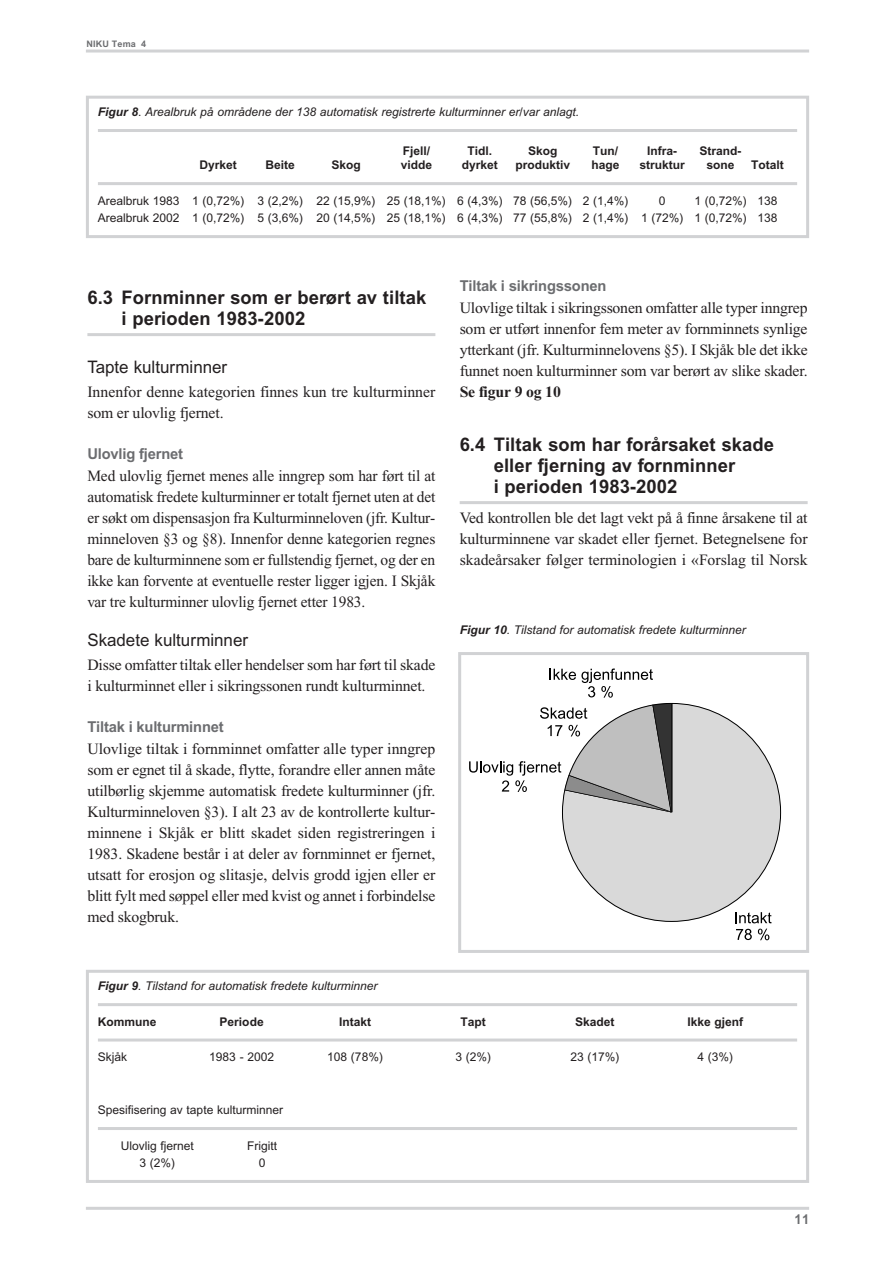
<style>
.page{position:relative;width:893px;height:1263px;background:#fff}
.page>*{position:absolute;margin:0;border:0;box-sizing:border-box;transform-origin:0 0}
.t1{font:700 18.75px/21px "Arial";letter-spacing:.005em;color:#231f20}
.t2{font:17.25px "Arial";color:#231f20}
.t3{font:15.75px/21px "Times New Roman";letter-spacing:-.01em;color:#231f20;text-align:justify}
.t4{font:700 15.75px "Times New Roman";letter-spacing:-.01em;color:#231f20}
.t5{font:700 15px "Arial";letter-spacing:-.01em;color:#6c6d70}
.t6{font:700 13.5px "Arial";color:#6c6d70;scale:.95 1}
.t7{font:12px/17.7px "Arial";color:#231f20;text-align:right}
.t8{font:italic 12px "Arial";color:#231f20}
.t9{font:700 12px "Arial";color:#231f20}
.t10{font:700 9px "Arial";letter-spacing:.015em;color:#6c6d70}
.s1{font-weight:700}
.s2{font-style:normal}
</style>
<div class="page">
<hr style="left:87px;top:333px;width:348px;height:3px;background:#d1d2d4">
<hr style="left:86px;top:50px;width:723px;height:3px;background:#d1d2d4">
<hr style="left:459px;top:501px;width:348px;height:3px;background:#d1d2d4">
<hr style="left:86px;top:1207px;width:723px;height:3px;background:#d1d2d4">
<hr style="left:98px;top:129px;width:699px;height:3px;background:#d1d2d4">
<hr style="left:98px;top:182px;width:699px;height:3px;background:#d1d2d4">
<div style="left:86px;top:96px;width:723px;height:142px;border:3px solid #d1d2d4"></div>
<hr style="left:98px;top:1003px;width:699px;height:3px;background:#d1d2d4">
<hr style="left:98px;top:1039px;width:699px;height:3px;background:#d1d2d4">
<hr style="left:98px;top:1127px;width:699px;height:3px;background:#d1d2d4">
<div style="left:86px;top:970px;width:723px;height:213px;border:3px solid #d1d2d4"></div>
<svg style="left:562px;top:703px;width:219px;height:219px"></svg>
<svg style="left:735px;top:912px;width:36px;height:11px"></svg>
<svg style="left:736px;top:929px;width:15px;height:11px"></svg>
<svg style="left:757px;top:929px;width:12px;height:11px"></svg>
<svg style="left:469px;top:669px;width:203px;height:143px"></svg>
<div style="left:458px;top:652px;width:351px;height:301px;border:3px solid #d1d2d4"></div>
<p class="t10" style="left:87px;top:40px;width:61px">NIKU Tema 4</p>
<p class="t8" style="left:98px;top:107px;width:483px"><span class="s1">Figur 8</span><span class="s2">.</span> Arealbruk på områdene der 138 automatisk registrerte kulturminner er/var anlagt.</p>
<p class="t9" style="left:403px;top:145px;width:29px">Fjell/</p>
<p class="t9" style="left:467px;top:145px;width:26px">Tidl.</p>
<p class="t9" style="left:528px;top:145px;width:31px">Skog</p>
<p class="t9" style="left:593px;top:145px;width:27px">Tun/</p>
<p class="t9" style="left:647px;top:145px;width:31px">Infra-</p>
<p class="t9" style="left:699px;top:145px;width:43px">Strand-</p>
<p class="t9" style="left:199px;top:160px;width:39px">Dyrket</p>
<p class="t9" style="left:265px;top:160px;width:31px">Beite</p>
<p class="t9" style="left:331px;top:160px;width:31px">Skog</p>
<p class="t9" style="left:401px;top:160px;width:33px">vidde</p>
<p class="t9" style="left:462px;top:160px;width:37px">dyrket</p>
<p class="t9" style="left:515px;top:160px;width:56px">produktiv</p>
<p class="t9" style="left:591px;top:160px;width:30px">hage</p>
<p class="t9" style="left:639px;top:160px;width:47px">struktur</p>
<p class="t9" style="left:706px;top:160px;width:30px">sone</p>
<p class="t9" style="left:751px;top:160px;width:34px">Totalt</p>
<p class="t7" style="left:98px;top:193px;width:532px">Arealbruk 1983 1 (0,72%) 3 (2,2%) 22 (15,9%) 25 (18,1%) 6 (4,3%) 78 (56,5%) 2 (1,4%)</p>
<p class="t7" style="left:659px;top:193px;width:8px">0</p>
<p class="t7" style="left:98px;top:193px;width:681px">1 (0,72%) 138<br>Arealbruk 2002 1 (0,72%) 5 (3,6%) 20 (14,5%) 25 (18,1%) 6 (4,3%) 77 (55,8%) 2 (1,4%) 1 (72%) 1 (0,72%) 138</p>
<p class="t1" style="left:121px;top:290px;width:306px;text-indent:-34px">6.3 Fornminner som er berørt av tiltak i perioden 1983-2002</p>
<p class="t2" style="left:87px;top:360px;width:141px">Tapte kulturminner</p>
<p class="t3" style="left:87px;top:384px;width:349px">Innenfor denne kategorien finnes kun tre kulturminner som er ulovlig fjernet.</p>
<p class="t5" style="left:87px;top:447px;width:97px">Ulovlig fjernet</p>
<p class="t3" style="left:87px;top:468px;width:349px">Med ulovlig fjernet menes alle inngrep som har ført til at automatisk fredete kulturminner er totalt fjernet uten at det er søkt om dispensasjon fra Kulturminneloven (jfr. Kultur&shy;minneloven §3 og §8). Innenfor denne kategorien regnes bare de kulturminnene som er fullstendig fjernet, og der en ikke kan forvente at eventuelle rester ligger igjen. I Skjåk var tre kulturminner ulovlig fjernet etter 1983.</p>
<p class="t2" style="left:87px;top:633px;width:162px">Skadete kulturminner</p>
<p class="t3" style="left:87px;top:657px;width:349px">Disse omfatter tiltak eller hendelser som har ført til skade i kulturminnet eller i sikringssonen rundt kulturminnet.</p>
<p class="t5" style="left:87px;top:720px;width:138px">Tiltak i kulturminnet</p>
<p class="t3" style="left:87px;top:741px;width:349px">Ulovlige tiltak i fornminnet omfatter alle typer inngrep som er egnet til å skade, flytte, forandre eller annen måte utilbørlig skjemme automatisk fredete kulturminner (jfr.<br>Kulturminneloven §3). I alt 23 av de kontrollerte kultur&shy;minnene i Skjåk er blitt skadet siden registreringen i 1983. Skadene består i at deler av fornminnet er fjernet, utsatt for erosjon og slitasje, delvis grodd igjen eller er blitt fylt med søppel eller med kvist og annet i forbindelse med skogbruk.</p>
<p class="t5" style="left:459px;top:279px;width:148px">Tiltak i sikringssonen</p>
<p class="t3" style="left:459px;top:300px;width:349px">Ulovlige tiltak i sikringssonen omfatter alle typer inngrep som er utført innenfor fem meter av fornminnets synlige ytterkant (jfr. Kulturminnelovens §5). I Skjåk ble det ikke funnet noen kulturminner som var berørt av slike skader.</p>
<p class="t4" style="left:459px;top:385px;width:103px">Se figur 9 og 10</p>
<p class="t1" style="left:493px;top:437px;width:282px;text-indent:-34px">6.4 Tiltak som har forårsaket skade eller fjerning av fornminner<br>i perioden 1983-2002</p>
<p class="t3" style="left:459px;top:510px;width:349px">Ved kontrollen ble det lagt vekt på å finne årsakene til at kulturminnene var skadet eller fjernet. Betegnelsene for skadeårsaker følger terminologien i «Forslag til Norsk</p>
<p class="t8" style="left:459px;top:625px;width:288px"><span class="s1">Figur 10</span>. Tilstand for automatisk fredete kulturminner</p>
<p class="t8" style="left:98px;top:981px;width:281px"><span class="s1">Figur 9</span>. Tilstand for automatisk fredete kulturminner</p>
<p class="t9" style="left:98px;top:1017px;width:60px">Kommune</p>
<p class="t9" style="left:220px;top:1017px;width:46px">Periode</p>
<p class="t9" style="left:339px;top:1017px;width:33px">Intakt</p>
<p class="t9" style="left:460px;top:1017px;width:27px">Tapt</p>
<p class="t9" style="left:575px;top:1017px;width:41px">Skadet</p>
<p class="t9" style="left:687px;top:1017px;width:57px">Ikke gjenf</p>
<p class="t7" style="left:98px;top:1050px;width:31px">Skjåk</p>
<p class="t7" style="left:209px;top:1050px;width:66px">1983 - 2002</p>
<p class="t7" style="left:327px;top:1050px;width:57px">108 (78%)</p>
<p class="t7" style="left:455px;top:1050px;width:37px">3 (2%)</p>
<p class="t7" style="left:570px;top:1050px;width:51px">23 (17%)</p>
<p class="t7" style="left:697px;top:1050px;width:37px">4 (3%)</p>
<p class="t7" style="left:98px;top:1103px;width:187px">Spesifisering av tapte kulturminner</p>
<p class="t7" style="left:121px;top:1138px;width:75px">Ulovlig fjernet</p>
<p class="t7" style="left:247px;top:1138px;width:31px">Frigitt</p>
<p class="t7" style="left:140px;top:1156px;width:37px">3 (2%)</p>
<p class="t7" style="left:259px;top:1156px;width:8px">0</p>
<p class="t6" style="left:794px;top:1214px;width:17px">11</p>
</div>
